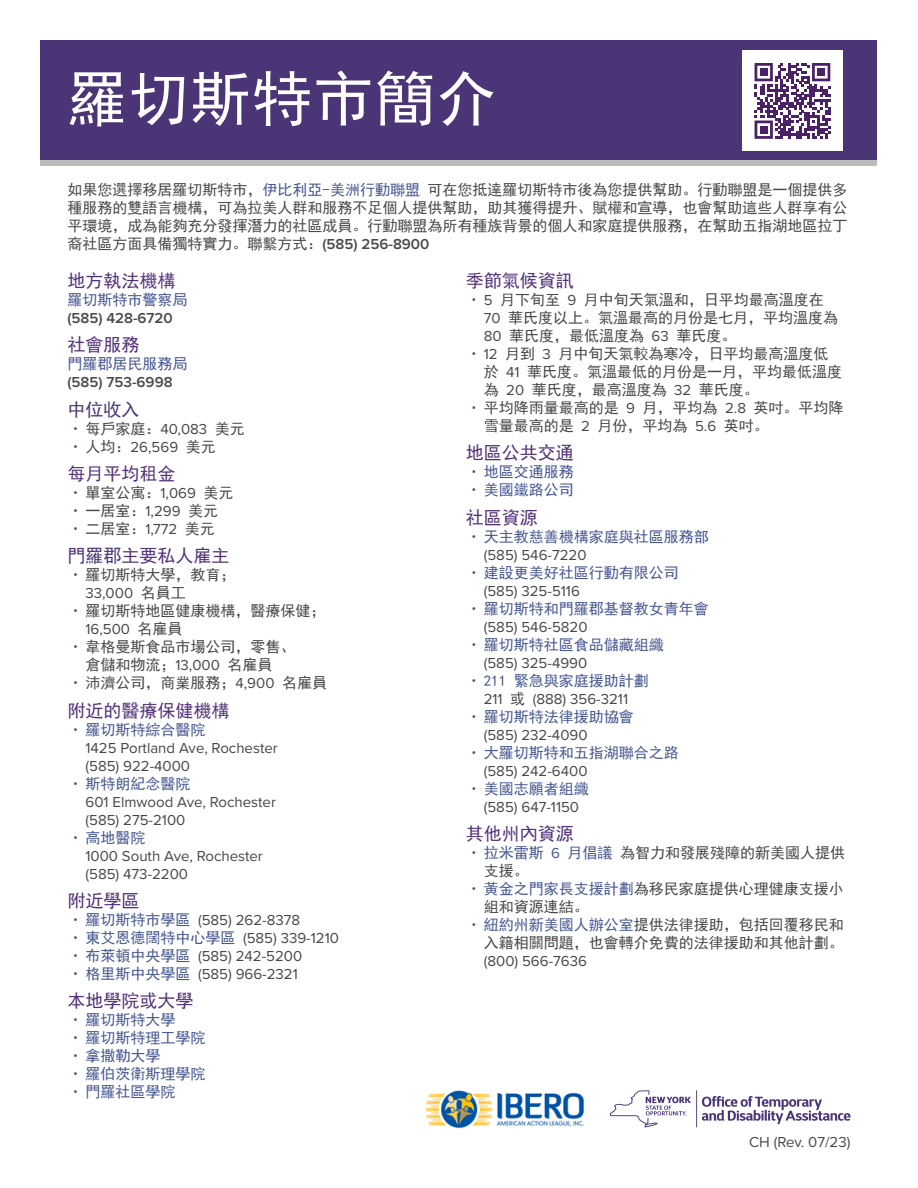
<style>
.page{position:relative;width:918px;height:1188px;background:#fff}
.page>*{position:absolute;margin:0;border:0;box-sizing:border-box;transform-origin:0 0}
.t1{font:60px "Sim Hei";letter-spacing:.025em;color:#fff}
.t2{font:18px "Sim Hei";color:#523178}
.t3{font:18px "Sim Hei";color:#4c3576}
.Body{font:15px/18px "Sim Hei";color:#484848}
.t4{font:15px/18px "Proxima Nova";color:#484848}
.Body-2{font:15px/18px "Sim Hei";color:#465792}
.Body-3{font:600 15px "Proxima Nova";color:#484848}
.s1{color:#465792}
.s2{font-family:"Proxima Nova";font-weight:600}
.s3{color:#4c3576}
.s4{font-family:"Proxima Nova"}
.s5{font-family:"Sim Hei";color:#4c3576}
.s6{font-family:"Sim Hei"}
.s7{font-family:"Sim Hei";color:#465792}
.s8{font-family:"Proxima Nova";color:#484848}
.s9{font-family:"Proxima Nova";color:#465792}
</style>
<div class="page">
<div style="left:40px;top:40px;width:838px;height:123px;background:#4c3576"></div>
<div style="left:40px;top:160px;width:838px;height:6px;background:#bbbcbc"></div>
<div style="left:742px;top:51px;width:101px;height:100px;background:#fff"></div>
<svg style="left:755px;top:63px;width:75px;height:76px"></svg>
<div style="left:760px;top:68px;width:8px;height:8px;background:#4a2167"></div>
<div style="left:817px;top:68px;width:8px;height:8px;background:#4a2167"></div>
<div style="left:760px;top:126px;width:8px;height:8px;background:#4a2167"></div>
<img style="left:425px;top:1090px;width:159px;height:39px">
<svg style="left:702px;top:1096px;width:149px;height:28px"></svg>
<hr style="left:696px;top:1090px;width:1px;height:37px;background:#4c3576">
<svg style="left:610px;top:1090px;width:81px;height:37px"></svg>
<h1 class="t1" style="left:68px;top:68px;width:430px">羅切斯特市簡介</h1>
<p class="Body" style="left:68px;top:181px;width:781px;text-align:justify">如果您選擇移居羅切斯特市，<span class="s1">伊比利亞-美洲行動聯盟</span> 可在您抵達羅切斯特市後為您提供幫助。行動聯盟是一個提供多種服務的雙語言機構，可為拉美人群和服務不足個人提供幫助，助其獲得提升、賦權和宣導，也會幫助這些人群享有公平環境，成為能夠充分發揮潛力的社區成員。行動聯盟為所有種族背景的個人和家庭提供服務，在幫助五指湖地區拉丁裔社區方面具備獨特實力。聯繫方式：<span class="s2">(585) 256-8900</span></p>
<h2 class="t2" style="left:68px;top:271px;width:109px">地方執法機構</h2>
<p class="Body-2" style="left:68px;top:291px;width:121px">羅切斯特市警察局</p>
<p class="Body-3" style="left:68px;top:307px;width:107px">(585) 428-6720</p>
<h2 class="t2" style="left:68px;top:336px;width:73px">社會服務</h2>
<p class="Body-2" style="left:68px;top:355px;width:121px">門羅郡居民服務局</p>
<p class="Body-3" style="left:68px;top:371px;width:107px">(585) 753-6998</p>
<h2 class="t3" style="left:68px;top:400px;width:73px">中位收入</h2>
<p class="Body" style="left:68px;top:419px;width:178px"><span class="s3">·</span>每戶家庭：<span class="s4">40,083</span> 美元</p>
<p class="t4" style="left:68px;top:437px;width:149px"><span class="s5">·</span><span class="s6">人均：</span>26,569 <span class="s6">美元</span></p>
<h2 class="t2" style="left:68px;top:464px;width:109px">每月平均租金</h2>
<p class="Body" style="left:68px;top:484px;width:167px"><span class="s3">·</span>單室公寓：<span class="s4">1,069</span> 美元</p>
<p class="Body" style="left:68px;top:502px;width:151px"><span class="s3">·</span>一居室：<span class="s4">1,299</span> 美元</p>
<p class="Body" style="left:68px;top:520px;width:148px"><span class="s3">·</span>二居室：<span class="s4">1,772</span> 美元</p>
<h2 class="t2" style="left:68px;top:547px;width:163px"><span class="s3">門羅郡</span>主要私人雇主</h2>
<p class="Body" style="left:86px;top:566px;width:151px;text-indent:-17px"><span class="s3">·</span>羅切斯特大學，教育；<br><span class="s4">33,000</span> 名員工</p>
<p class="Body" style="left:86px;top:602px;width:241px;text-indent:-17px"><span class="s3">·</span>羅切斯特地區健康機構，醫療保健；<br><span class="s4">16,500</span> 名雇員</p>
<p class="Body" style="left:68px;top:638px;width:229px;text-align:center"><span class="s3">·</span>韋格曼斯食品市場公司，零售、倉儲和物流；<span class="s4">13,000</span> 名雇員</p>
<p class="Body" style="left:68px;top:674px;width:260px"><span class="s3">·</span>沛濟公司，商業服務；<span class="s4">4,900</span> 名雇員</p>
<h2 class="t2" style="left:68px;top:701px;width:163px">附近的醫療保健機構</h2>
<p class="t4" style="left:86px;top:720px;width:194px;text-indent:-17px"><span class="s5">·</span><span class="s7">羅切斯特綜合醫院<br></span>1425 Portland Ave, Rochester (585) 922-4000</p>
<p class="t4" style="left:86px;top:774px;width:192px;text-indent:-17px"><span class="s5">·</span><span class="s7">斯特朗紀念醫院<br></span>601 Elmwood Ave, Rochester (585) 275-2100</p>
<p class="t4" style="left:86px;top:828px;width:179px;text-indent:-17px"><span class="s5">·</span><span class="s7">高地醫院<br></span>1000 South Ave, Rochester (585) 473-2200</p>
<h2 class="t2" style="left:68px;top:892px;width:73px">附近學區</h2>
<p class="t4" style="left:68px;top:910px;width:233px"><span class="s5">·</span><span class="s7">羅切斯特市學區</span> (585) 262-8378</p>
<p class="t4" style="left:68px;top:928px;width:272px"><span class="s5">·</span><span class="s7">東艾恩德闊特中心學區</span> (585) 339-1210</p>
<p class="t4" style="left:68px;top:946px;width:236px"><span class="s5">·</span><span class="s7">布萊頓中央學區</span> (585) 242-5200</p>
<p class="t4" style="left:68px;top:964px;width:231px"><span class="s5">·</span><span class="s7">格里斯中央學區</span> (585) 966-2321</p>
<h2 class="t2" style="left:68px;top:992px;width:127px">本地學院或大學</h2>
<p class="Body-2" style="left:68px;top:1011px;width:109px"><span class="s3">·</span>羅切斯特大學</p>
<p class="Body-2" style="left:68px;top:1029px;width:139px"><span class="s3">·</span>羅切斯特理工學院</p>
<p class="Body-2" style="left:68px;top:1047px;width:94px"><span class="s3">·</span>拿撒勒大學</p>
<p class="Body-2" style="left:68px;top:1065px;width:139px"><span class="s3">·</span>羅伯茨衛斯理學院</p>
<p class="Body-2" style="left:68px;top:1083px;width:109px"><span class="s3">·</span>門羅社區學院</p>
<h2 class="t2" style="left:466px;top:271px;width:109px">季節氣候資訊</h2>
<p class="Body" style="left:484px;top:291px;width:356px;text-indent:-17px"><span class="s3">·</span><span class="s4">5</span> 月下旬至 <span class="s4">9</span> 月中旬天氣溫和，日平均最高溫度在<br><span class="s4">70</span> 華氏度以上。氣溫最高的月份是七月，平均溫度為<br><span class="s4">80</span> 華氏度，最低溫度為 <span class="s4">63</span> 華氏度。</p>
<p class="Body" style="left:484px;top:345px;width:360px;text-indent:-17px"><span class="s3">·</span><span class="s4">12</span> 月到 <span class="s4">3</span> 月中旬天氣較為寒冷，日平均最高溫度低於 <span class="s4">41</span> 華氏度。氣溫最低的月份是一月，平均最低溫度為 <span class="s4">20</span> 華氏度，最高溫度為 <span class="s4">32</span> 華氏度。</p>
<p class="Body" style="left:484px;top:399px;width:361px;text-indent:-17px"><span class="s3">·</span>平均降雨量最高的是 <span class="s4">9</span> 月，平均為 <span class="s4">2.8</span> 英吋。平均降雪量最高的是 <span class="s4">2</span> 月份，平均為 <span class="s4">5.6</span> 英吋。</p>
<h2 class="t2" style="left:466px;top:444px;width:109px">地區公共交通</h2>
<p class="Body-2" style="left:466px;top:463px;width:109px"><span class="s3">·</span>地區交通服務</p>
<p class="Body-2" style="left:466px;top:481px;width:109px"><span class="s3">·</span>美國鐵路公司</p>
<h2 class="t2" style="left:466px;top:508px;width:73px">社區資源</h2>
<p class="Body-2" style="left:484px;top:527px;width:226px;text-indent:-17px"><span class="s3">·</span>天主教慈善機構家庭與社區服務部<span class="s8">(585) 546-7220</span></p>
<p class="Body-2" style="left:484px;top:563px;width:196px;text-indent:-17px"><span class="s3">·</span>建設更美好社區行動有限公司<span class="s8">(585) 325-5116</span></p>
<p class="Body-2" style="left:484px;top:599px;width:226px;text-indent:-17px"><span class="s3">·</span>羅切斯特和門羅郡基督教女青年會<span class="s8">(585) 546-5820</span></p>
<p class="t4" style="left:484px;top:635px;width:181px;text-indent:-17px"><span class="s5">·</span><span class="s7">羅切斯特社區食品儲藏組織</span>(585) 325-4990</p>
<p class="t4" style="left:466px;top:671px;width:184px;text-align:center"><span class="s5">·</span><span class="s7">211 緊急與家庭援助計劃<br></span>211 <span class="s6">或</span> (888) 356-3211</p>
<p class="t4" style="left:484px;top:707px;width:151px;text-indent:-17px"><span class="s5">·</span><span class="s7">羅切斯特法律援助協會</span>(585) 232-4090</p>
<p class="Body-2" style="left:484px;top:743px;width:196px;text-indent:-17px"><span class="s3">·</span>大羅切斯特和五指湖聯合之路<span class="s8">(585) 242-6400</span></p>
<p class="t4" style="left:466px;top:779px;width:124px;text-align:center"><span class="s5">·</span><span class="s7">美國志願者組織</span>(585) 647-1150</p>
<h2 class="t2" style="left:466px;top:824px;width:109px">其他州內資源</h2>
<p class="Body" style="left:484px;top:844px;width:363px;text-indent:-17px"><span class="s3">·</span><span class="s1">拉米雷斯</span> <span class="s9">6</span> <span class="s1">月倡議</span> 為智力和發展殘障的新美國人提供支援。</p>
<p class="Body" style="left:484px;top:880px;width:361px;text-indent:-17px"><span class="s3">·</span><span class="s1">黃金之門家長支援計劃</span>為移民家庭提供心理健康支援小組和資源連結。</p>
<p class="Body" style="left:484px;top:916px;width:361px;text-align:justify;text-indent:-17px"><span class="s3">·</span><span class="s1">紐約州新美國人辦公室</span>提供法律援助，包括回覆移民和入籍相關問題，也會轉介免費的法律援助和其他計劃。<span class="s4">(800) 566-7636</span></p>
<p class="t4" style="left:749px;top:1133px;width:103px">CH (Rev. 07/23)</p>
</div>
